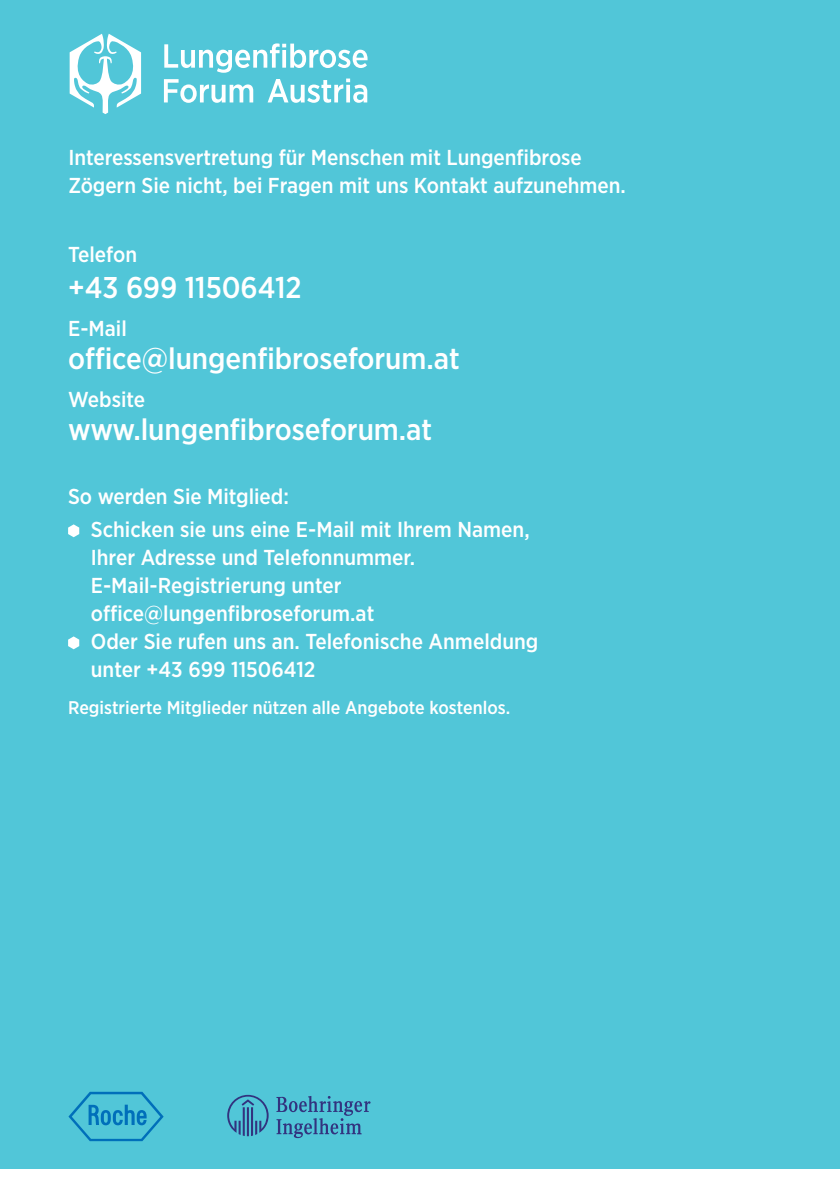
<style>
.page{position:relative;width:840px;height:1191px;background:#fff}
.page>*{position:absolute;margin:0;border:0;box-sizing:border-box;transform-origin:0 0}
.t1{font:500 30px "Gotham Narrow";letter-spacing:-.005em;color:#fff}
.t2{font:500 21.6px/28px "Gotham Narrow";color:#fff}
.t3{font:500 18.2px "Gotham Narrow";color:#fff}
</style>
<div class="page">
<div style="left:0;top:0;width:839px;height:1168px;background:#51c6d8"></div>
<svg style="left:68px;top:524px;width:11px;height:13px"></svg>
<svg style="left:68px;top:636px;width:11px;height:13px"></svg>
<svg style="left:68px;top:1091px;width:95px;height:50px"></svg>
<svg style="left:227px;top:1094px;width:41px;height:42px"></svg>
<svg style="left:276px;top:1096px;width:94px;height:42px"></svg>
<svg style="left:164px;top:43px;width:203px;height:30px"></svg>
<svg style="left:267px;top:79px;width:100px;height:24px"></svg>
<svg style="left:164px;top:79px;width:89px;height:24px"></svg>
<svg style="left:70px;top:34px;width:71px;height:80px"></svg>
<p class="t2" style="left:68px;top:145px;width:558px">Interessensvertretung für Menschen mit Lungenfibrose<br>Zögern Sie nicht, bei Fragen mit uns Kontakt aufzunehmen.</p>
<p class="t2" style="left:68px;top:241px;width:71px">Telefon</p>
<h1 class="t1" style="left:68px;top:276px;width:235px">+43 699 11506412</h1>
<p class="t2" style="left:68px;top:316px;width:60px">E-Mail</p>
<h1 class="t1" style="left:68px;top:347px;width:393px">office@lungenfibroseforum.at</h1>
<p class="t2" style="left:68px;top:387px;width:79px">Website</p>
<h1 class="t1" style="left:68px;top:418px;width:365px">www.lungenfibroseforum.at</h1>
<p class="t2" style="left:91px;top:480px;width:440px;line-height:33.6px;text-indent:-23px">So werden Sie Mitglied:<br>Schicken sie uns eine E-Mail mit Ihrem Namen,</p>
<p class="t2" style="left:91px;top:545px;width:449px">Ihrer Adresse und Telefonnummer.<br>E-Mail-Registrierung unter office@lungenfibroseforum.at<br>Oder Sie rufen uns an. Telefonische Anmeldung unter +43 699 11506412</p>
<p class="t3" style="left:68px;top:700px;width:443px">Registrierte Mitglieder nützen alle Angebote kostenlos.</p>
</div>
